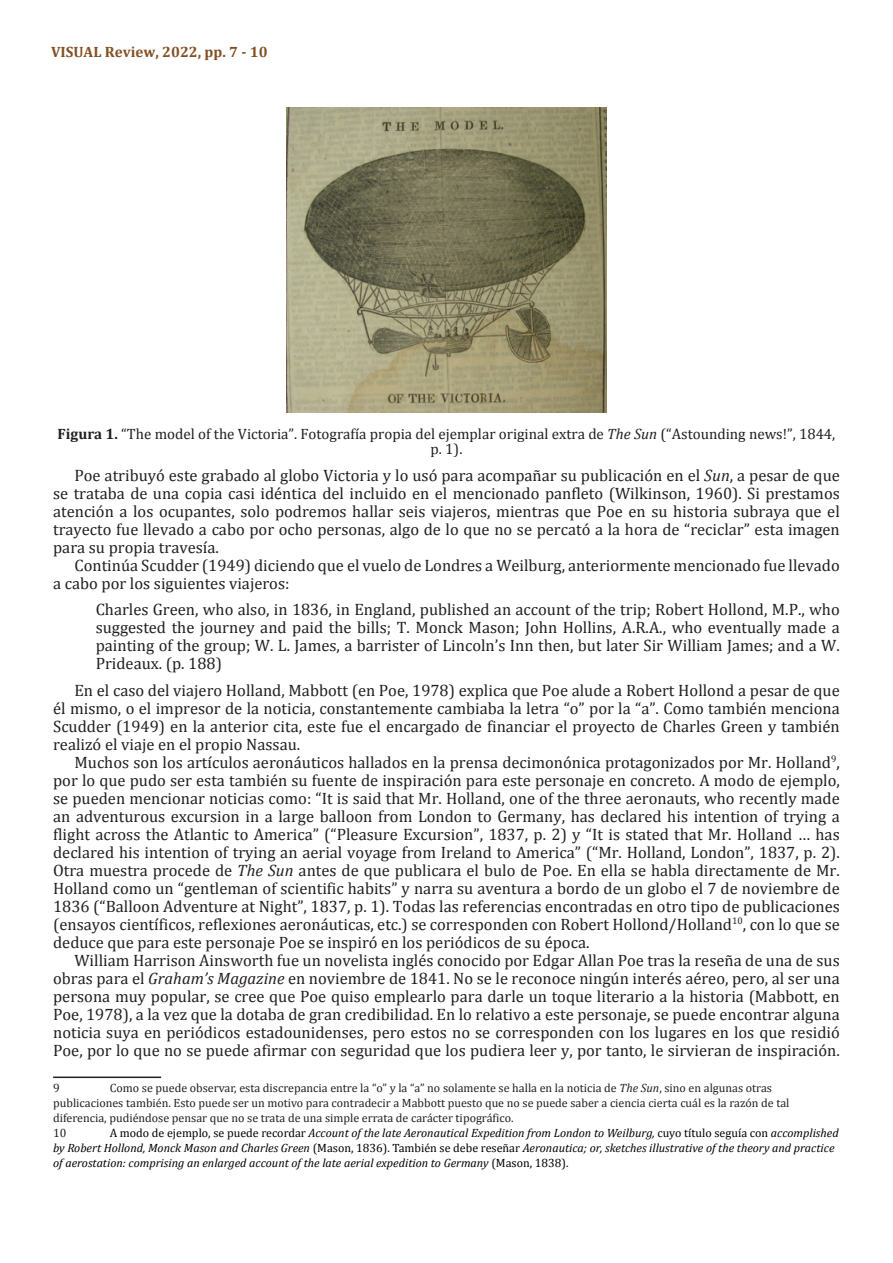
<style>
.page{position:relative;width:893px;height:1263px;background:#fff}
.page>*{position:absolute;margin:0;border:0;box-sizing:border-box;transform-origin:0 0}
.Parrafos-siguientes{font:16.5px/18px "Cambria";color:#231f20;text-align:justify}
.Citas{font:16.5px/18px "Cambria";color:#231f20;text-align:justify}
.Fuente-Tablas{font:15px/15px "Cambria";color:#231f20;text-align:center}
.t1{font:700 15px "Cambria";color:#845022}
.Nota-al-pie{font:italic 12px/15px "Cambria";color:#000}
.Nota-al-pie-2{font:12px/15px "Cambria";color:#231f20}
.s1{font-style:inherit}
.s2{font-weight:700}
.s3{font-style:italic}
.s4{font-style:normal}
</style>
<div class="page">
<img style="left:286px;top:107px;width:321px;height:306px">
<hr style="left:53px;top:1076px;width:108px;height:2px;background:#231f20">
<p class="t1" style="left:51px;top:41px;width:218px">VISUAL Review, 2022<span class="s1">, pp. 7 - 10</span></p>
<p class="Fuente-Tablas" style="left:58px;top:427px;width:779px"><span class="s2">Figura 1.</span> “The model of the Victoria”. Fotografía propia del ejemplar original extra de <span class="s3">The Sun</span> (“Astounding news!”, 1844, p. 1).</p>
<p class="Parrafos-siguientes" style="left:53px;top:466px;width:788px;text-indent:21px">Poe atribuyó este grabado al globo Victoria y lo usó para acompañar su publicación en el <span class="s3">Sun</span>, a pesar de que se trataba de una copia casi idéntica del incluido en el mencionado panfleto (Wilkinson, 1960). Si prestamos atención a los ocupantes, solo podremos hallar seis viajeros, mientras que Poe en su historia subraya que el trayecto fue llevado a cabo por ocho personas, algo de lo que no se percató a la hora de “reciclar” esta imagen para su propia travesía.</p>
<p class="Parrafos-siguientes" style="left:53px;top:556px;width:788px;text-indent:21px">Continúa Scudder (1949) diciendo que el vuelo de Londres a Weilburg, anteriormente mencionado fue llevado a cabo por los siguientes viajeros:</p>
<p class="Citas" style="left:96px;top:601px;width:746px">Charles Green, who also, in 1836, in England, published an account of the trip; Robert Hollond, M.P., who suggested the journey and paid the bills; T. Monck Mason; John Hollins, A.R.A., who eventually made a painting of the group; W. L. James, a barrister of Lincoln’s Inn then, but later Sir William James; and a W.<br>Prideaux. (p. 188)</p>
<p class="Parrafos-siguientes" style="left:53px;top:681px;width:788px;text-indent:21px">En el caso del viajero Holland, Mabbott (en Poe, 1978) explica que Poe alude a Robert Hollond a pesar de que él mismo, o el impresor de la noticia, constantemente cambiaba la letra “o” por la “a”. Como también menciona Scudder (1949) en la anterior cita, este fue el encargado de financiar el proyecto de Charles Green y también realizó el viaje en el propio Nassau.</p>
<p class="Parrafos-siguientes" style="left:53px;top:753px;width:788px;text-indent:21px">Muchos son los artículos aeronáuticos hallados en la prensa decimonónica protagonizados por Mr. Holland<sup>9</sup>, por lo que pudo ser esta también su fuente de inspiración para este personaje en concreto. A modo de ejemplo, se pueden mencionar noticias como: “It is said that Mr. Holland, one of the three aeronauts, who recently made an adventurous excursion in a large balloon from London to Germany, has declared his intention of trying a flight across the Atlantic to America” (“Pleasure Excursion”, 1837, p. 2) y “It is stated that Mr. Holland … has declared his intention of trying an aerial voyage from Ireland to America” (“Mr. Holland, London”, 1837, p. 2).<br>Otra muestra procede de <span class="s3">The Sun</span> antes de que publicara el bulo de Poe. En ella se habla directamente de Mr.<br>Holland como un “gentleman of scientific habits” y narra su aventura a bordo de un globo el 7 de noviembre de 1836 (“Balloon Adventure at Night”, 1837, p. 1). Todas las referencias encontradas en otro tipo de publicaciones (ensayos científicos, reflexiones aeronáuticas, etc.) se corresponden con Robert Hollond/Holland<sup>10</sup>, con lo que se deduce que para este personaje Poe se inspiró en los periódicos de su época.</p>
<p class="Parrafos-siguientes" style="left:53px;top:951px;width:788px;text-indent:21px">William Harrison Ainsworth fue un novelista inglés conocido por Edgar Allan Poe tras la reseña de una de sus obras para el <span class="s3">Graham’s Magazine</span> en noviembre de 1841. No se le reconoce ningún interés aéreo, pero, al ser una persona muy popular, se cree que Poe quiso emplearlo para darle un toque literario a la historia (Mabbott, en Poe, 1978), a la vez que la dotaba de gran credibilidad. En lo relativo a este personaje, se puede encontrar alguna noticia suya en periódicos estadounidenses, pero estos no se corresponden con los lugares en los que residió Poe, por lo que no se puede afirmar con seguridad que los pudiera leer y, por tanto, le sirvieran de inspiración.</p>
<p class="Nota-al-pie-2" style="left:53px;top:1081px;width:8px">9</p>
<p class="Nota-al-pie-2" style="left:53px;top:1081px;width:738px;text-indent:57px">Como se puede observar, esta discrepancia entre la “o” y la “a” no solamente se halla en la noticia de <span class="s3">The Sun</span>, sino en algunas otras publicaciones también. Esto puede ser un motivo para contradecir a Mabbott puesto que no se puede saber a ciencia cierta cuál es la razón de tal diferencia, pudiéndose pensar que no se trata de una simple errata de carácter tipográfico.</p>
<p class="Nota-al-pie-2" style="left:53px;top:1126px;width:15px">10</p>
<p class="Nota-al-pie" style="left:53px;top:1125px;width:787px;text-indent:57px"><span class="s4">A modo de ejemplo, se puede recordar</span> Account of the late Aeronautical Expedition from London to Weilburg, <span class="s4">cuyo título seguía con</span> accomplished by Robert Hollond, Monck Mason and Charles Green <span class="s4">(Mason, 1836). También se debe reseñar</span> Aeronautica; or, sketches illustrative of the theory and practice of aerostation: comprising an enlarged account of the late aerial expedition to Germany <span class="s4">(Mason, 1838).</span></p>
</div>
